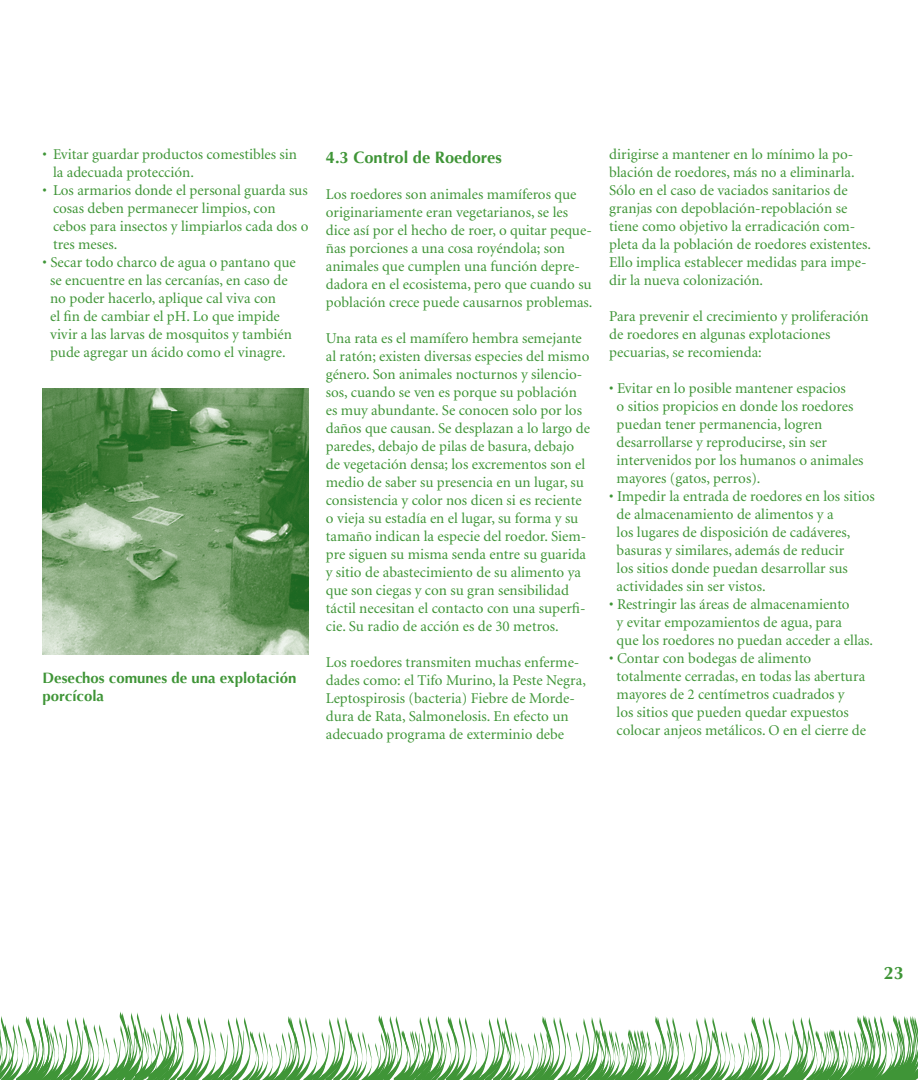
<style>
.page{position:relative;width:918px;height:1080px;background:#fff}
.page>*{position:absolute;margin:0;border:0;box-sizing:border-box;transform-origin:0 0}
.t1{font:700 18px "Optima";color:#3f9537}
.t2{font:700 16.5px "Optima";color:#3f9537}
.t3{font:15px/18px "Minion";color:#3f9537}
.t4{font:700 15px/18px "Optima";color:#3f9537}
</style>
<div class="page">
<img style="left:43px;top:388px;width:266px;height:267px">
<svg style="left:0;top:1011px;width:918px;height:69px"></svg>
<p class="t3" style="left:53px;top:146px;width:246px;text-indent:-10px">• Evitar guardar productos comestibles sin la adecuada protección.</p>
<p class="t3" style="left:53px;top:182px;width:257px;text-indent:-10px">• Los armarios donde el personal guarda sus cosas deben permanecer limpios, con cebos para insectos y limpiarlos cada dos o tres meses.</p>
<p class="t3" style="left:50px;top:254px;width:247px;text-indent:-8px">• Secar todo charco de agua o pantano que se encuentre en las cercanías, en caso de no poder hacerlo, aplique cal viva con<br>el fin de cambiar el pH. Lo que impide vivir a las larvas de mosquitos y también pude agregar un ácido como el vinagre.</p>
<p class="t4" style="left:43px;top:669px;width:255px">Desechos comunes de una explotación porcícola</p>
<p class="t2" style="left:326px;top:148px;width:178px">4.3 Control de Roedores</p>
<p class="t3" style="left:326px;top:186px;width:268px">Los roedores son animales mamíferos que originariamente eran vegetarianos, se les dice así por el hecho de roer, o quitar peque&shy;ñas porciones a una cosa royéndola; son animales que cumplen una función depre&shy;dadora en el ecosistema, pero que cuando su población crece puede causarnos problemas.</p>
<p class="t3" style="left:326px;top:330px;width:266px">Una rata es el mamífero hembra semejante al ratón; existen diversas especies del mismo género. Son animales nocturnos y silencio&shy;sos, cuando se ven es porque su población es muy abundante. Se conocen solo por los daños que causan. Se desplazan a lo largo de paredes, debajo de pilas de basura, debajo de vegetación densa; los excrementos son el medio de saber su presencia en un lugar, su consistencia y color nos dicen si es reciente o vieja su estadía en el lugar, su forma y su tamaño indican la especie del roedor. Siem&shy;pre siguen su misma senda entre su guarida y sitio de abastecimiento de su alimento ya que son ciegas y con su gran sensibilidad táctil necesitan el contacto con una superfi&shy;cie. Su radio de acción es de 30 metros.</p>
<p class="t3" style="left:326px;top:654px;width:262px">Los roedores transmiten muchas enferme&shy;dades como: el Tifo Murino, la Peste Negra, Leptospirosis (bacteria) Fiebre de Morde&shy;dura de Rata, Salmonelosis. En efecto un adecuado programa de exterminio debe</p>
<p class="t3" style="left:609px;top:146px;width:263px">dirigirse a mantener en lo mínimo la po&shy;blación de roedores, más no a eliminarla.<br>Sólo en el caso de vaciados sanitarios de granjas con depoblación-repoblación se tiene como objetivo la erradicación com&shy;pleta da la población de roedores existentes.<br>Ello implica establecer medidas para impe&shy;dir la nueva colonización.</p>
<p class="t3" style="left:609px;top:308px;width:261px">Para prevenir el crecimiento y proliferación de roedores en algunas explotaciones pecuarias, se recomienda:</p>
<p class="t3" style="left:617px;top:380px;width:248px;text-indent:-8px">• Evitar en lo posible mantener espacios<br>o sitios propicios en donde los roedores puedan tener permanencia, logren desarrollarse y reproducirse, sin ser intervenidos por los humanos o animales mayores (gatos, perros).</p>
<p class="t3" style="left:617px;top:488px;width:260px;text-indent:-8px">• Impedir la entrada de roedores en los sitios de almacenamiento de alimentos y a<br>los lugares de disposición de cadáveres, basuras y similares, además de reducir<br>los sitios donde puedan desarrollar sus actividades sin ser vistos.</p>
<p class="t3" style="left:617px;top:596px;width:258px;text-indent:-8px">• Restringir las áreas de almacenamiento<br>y evitar empozamientos de agua, para<br>que los roedores no puedan acceder a ellas.</p>
<p class="t3" style="left:617px;top:650px;width:251px;text-indent:-8px">• Contar con bodegas de alimento totalmente cerradas, en todas las abertura mayores de 2 centímetros cuadrados y<br>los sitios que pueden quedar expuestos colocar anjeos metálicos. O en el cierre de</p>
<p class="t1" style="left:884px;top:962px;width:22px">23</p>
</div>
